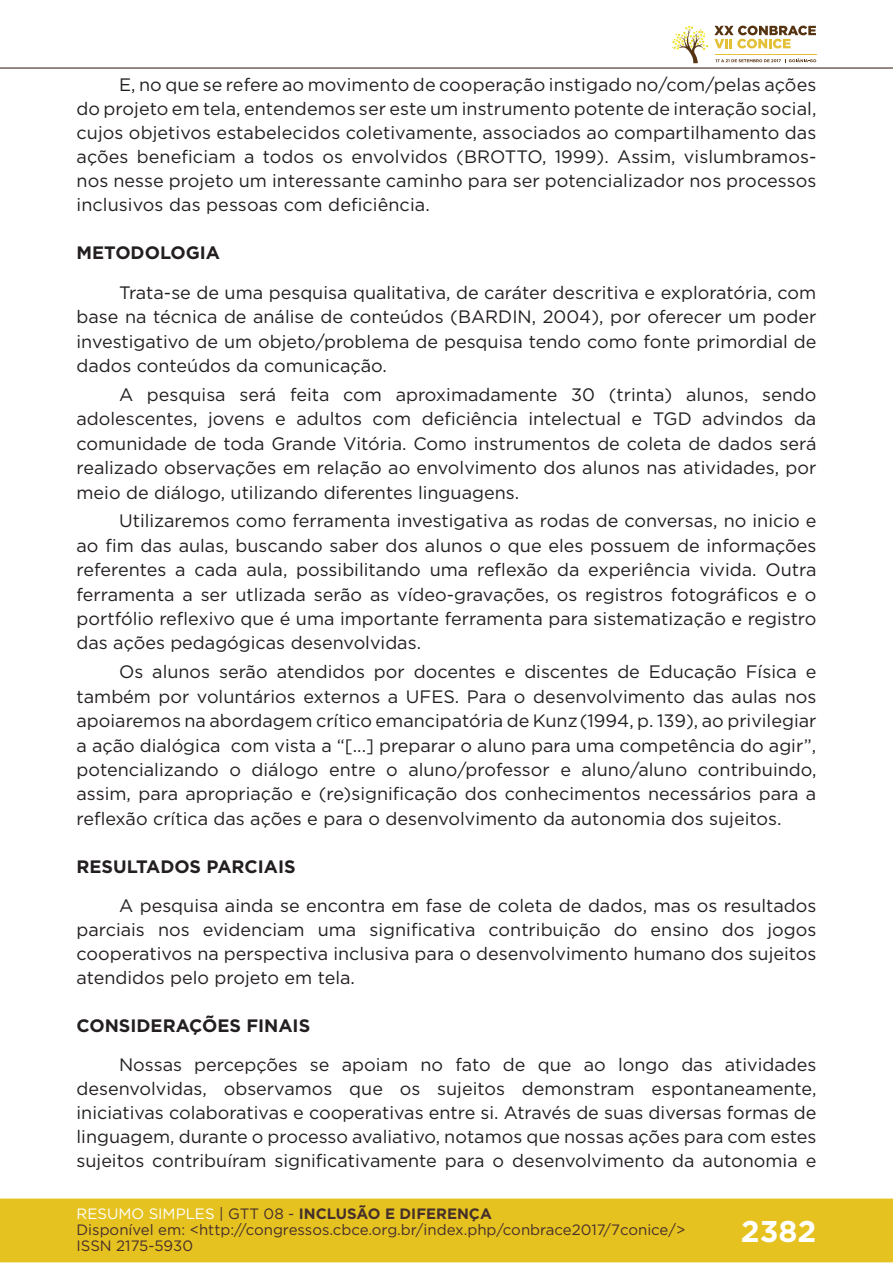
<style>
.page{position:relative;width:893px;height:1263px;background:#fff}
.page>*{position:absolute;margin:0;border:0;box-sizing:border-box;transform-origin:0 0}
.t1{font:700 30px "Gotham";color:#fff}
.t2{font:18px/24.5px "Gotham";color:#231f20;text-align:justify}
.t3{font:700 18px "Gotham";color:#231f20}
.t4{font:15px/16px "Gotham";color:#462f2a}
.s1{color:#fff}
.s2{color:#442f2a}
.s3{font-weight:700;color:#442f2a}
</style>
<div class="page">
<div style="left:0;top:1198px;width:893px;height:64px;background:#e6c221;border:2px solid #e6c221"></div>
<hr style="left:0;top:67px;width:893px;height:2px;background:#442f2a">
<svg style="left:672px;top:26px;width:144px;height:37px"></svg>
<p class="t2" style="left:77px;top:72px;width:741px;line-height:24px;text-indent:43px">E, no que se refere ao movimento de cooperação instigado no/com/pelas ações do projeto em tela, entendemos ser este um instrumento potente de interação social, cujos objetivos estabelecidos coletivamente, associados ao compartilhamento das ações beneficiam a todos os envolvidos (BROTTO, 1999). Assim, vislumbramos&shy;nos nesse projeto um interessante caminho para ser potencializador nos processos inclusivos das pessoas com deficiência.</p>
<p class="t3" style="left:77px;top:241px;width:145px">METODOLOGIA</p>
<p class="t2" style="left:77px;top:280px;width:741px;text-indent:43px">Trata-se de uma pesquisa qualitativa, de caráter descritiva e exploratória, com base na técnica de análise de conteúdos (BARDIN, 2004), por oferecer um poder investigativo de um objeto/problema de pesquisa tendo como fonte primordial de dados conteúdos da comunicação.</p>
<p class="t2" style="left:77px;top:382px;width:741px;text-indent:43px">A pesquisa será feita com aproximadamente 30 (trinta) alunos, sendo adolescentes, jovens e adultos com deficiência intelectual e TGD advindos da comunidade de toda Grande Vitória. Como instrumentos de coleta de dados será realizado observações em relação ao envolvimento dos alunos nas atividades, por meio de diálogo, utilizando diferentes linguagens.</p>
<p class="t2" style="left:77px;top:508px;width:741px;text-indent:43px">Utilizaremos como ferramenta investigativa as rodas de conversas, no inicio e ao fim das aulas, buscando saber dos alunos o que eles possuem de informações referentes a cada aula, possibilitando uma reflexão da experiência vivida. Outra ferramenta a ser utlizada serão as vídeo-gravações, os registros fotográficos e o portfólio reflexivo que é uma importante ferramenta para sistematização e registro das ações pedagógicas desenvolvidas.</p>
<p class="t2" style="left:77px;top:659px;width:741px;text-indent:43px">Os alunos serão atendidos por docentes e discentes de Educação Física e também por voluntários externos a UFES. Para o desenvolvimento das aulas nos apoiaremos na abordagem crítico emancipatória de Kunz(1994, p. 139), ao privilegiar a ação dialógica com vista a “[...] preparar o aluno para uma competência do agir”, potencializando o diálogo entre o aluno/professor e aluno/aluno contribuindo, assim, para apropriação e (re)significação dos conhecimentos necessários para a reflexão crítica das ações e para o desenvolvimento da autonomia dos sujeitos.</p>
<p class="t3" style="left:77px;top:855px;width:221px">RESULTADOS PARCIAIS</p>
<p class="t2" style="left:77px;top:893px;width:741px;line-height:24px;text-indent:43px">A pesquisa ainda se encontra em fase de coleta de dados, mas os resultados parciais nos evidenciam uma significativa contribuição do ensino dos jogos cooperativos na perspectiva inclusiva para o desenvolvimento humano dos sujeitos atendidos pelo projeto em tela.</p>
<p class="t3" style="left:77px;top:1014px;width:235px">CONSIDERAÇÕES FINAIS</p>
<p class="t2" style="left:77px;top:1053px;width:741px;line-height:24px;text-indent:43px">Nossas percepções se apoiam no fato de que ao longo das atividades desenvolvidas, observamos que os sujeitos demonstram espontaneamente, iniciativas colaborativas e cooperativas entre si. Através de suas diversas formas de linguagem, durante o processo avaliativo, notamos que nossas ações para com estes sujeitos contribuíram significativamente para o desenvolvimento da autonomia e</p>
<p class="t4" style="left:77px;top:1205px;width:610px"><span class="s1">RESUMO SIMPLES</span> <span class="s2">| GTT 08 -</span> <span class="s3">INCLUSÃO E DIFERENÇA<br></span>Disponível em: &lt;http://congressos.cbce.org.br/index.php/conbrace2017/7conice/&gt;<br>ISSN 2175-5930</p>
<h1 class="t1" style="left:741px;top:1212px;width:77px">2382</h1>
</div>
